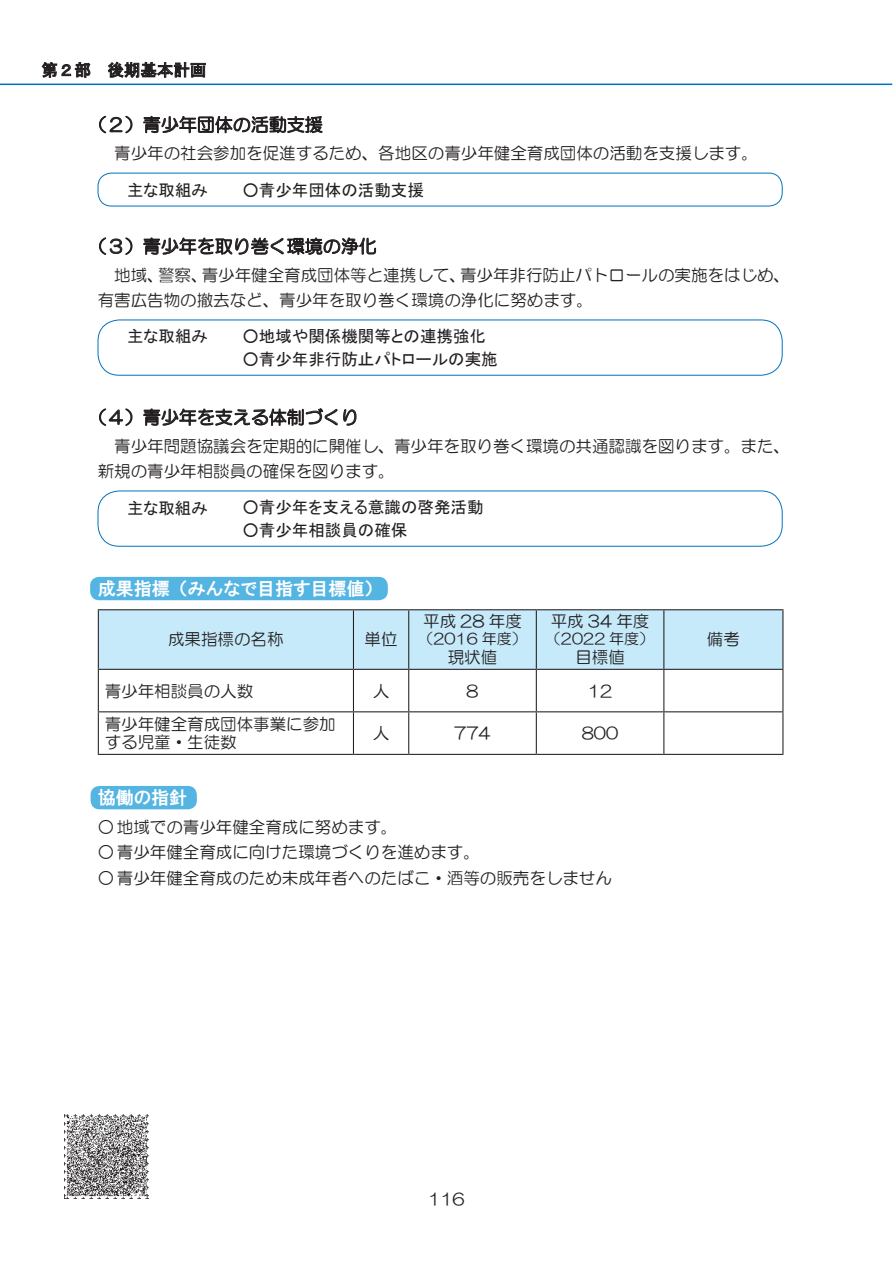
<style>
.page{position:relative;width:893px;height:1263px;background:#fff}
.page>*{position:absolute;margin:0;border:0;box-sizing:border-box;transform-origin:0 0}
.t1{font:18px "HG Maru Gothic MPRO";color:#231f20}
.t2{font:18px "HGP Gothic E";color:#fff}
.t3{font:16.5px/25.5px "HG Maru Gothic MPRO";color:#231f20}
.t4{font:16.5px "MS P Gothic";color:#231f20}
.t5{font:16.5px "MS Gothic";color:#231f20}
.t6{font:15px "HG Maru Gothic MPRO";color:#231f20}
</style>
<div class="page">
<hr style="left:0;top:84px;width:892px;height:1px;background:#0073bc">
<svg style="left:42px;top:62px;width:48px;height:15px"></svg>
<svg style="left:108px;top:62px;width:98px;height:16px"></svg>
<svg style="left:99px;top:116px;width:33px;height:17px"></svg>
<svg style="left:143px;top:116px;width:179px;height:17px"></svg>
<div style="left:98px;top:173px;width:684px;height:33px;border:1px solid #0073bc;border-radius:14px"></div>
<div style="left:99px;top:610px;width:683px;height:59px;background:#c6eafa"></div>
<hr style="left:98px;top:609px;width:255px;height:1px;background:#231f20">
<hr style="left:98px;top:610px;width:1px;height:59px;background:#231f20">
<hr style="left:353px;top:609px;width:56px;height:1px;background:#231f20">
<hr style="left:353px;top:610px;width:1px;height:59px;background:#231f20">
<hr style="left:409px;top:609px;width:127px;height:1px;background:#231f20">
<hr style="left:408px;top:610px;width:1px;height:59px;background:#231f20">
<hr style="left:536px;top:609px;width:128px;height:1px;background:#231f20">
<hr style="left:536px;top:610px;width:1px;height:59px;background:#231f20">
<hr style="left:664px;top:609px;width:119px;height:1px;background:#231f20">
<hr style="left:663px;top:610px;width:1px;height:59px;background:#231f20">
<hr style="left:782px;top:610px;width:1px;height:59px;background:#231f20">
<hr style="left:98px;top:669px;width:255px;height:1px;background:#231f20">
<hr style="left:98px;top:670px;width:1px;height:41px;background:#231f20">
<hr style="left:353px;top:669px;width:56px;height:1px;background:#231f20">
<hr style="left:353px;top:670px;width:1px;height:41px;background:#231f20">
<hr style="left:409px;top:669px;width:127px;height:1px;background:#231f20">
<hr style="left:408px;top:670px;width:1px;height:41px;background:#231f20">
<hr style="left:536px;top:669px;width:128px;height:1px;background:#231f20">
<hr style="left:536px;top:670px;width:1px;height:41px;background:#231f20">
<hr style="left:664px;top:669px;width:119px;height:1px;background:#231f20">
<hr style="left:663px;top:670px;width:1px;height:41px;background:#231f20">
<hr style="left:782px;top:670px;width:1px;height:41px;background:#231f20">
<hr style="left:98px;top:711px;width:255px;height:1px;background:#231f20">
<hr style="left:98px;top:712px;width:1px;height:42px;background:#231f20">
<hr style="left:353px;top:711px;width:56px;height:1px;background:#231f20">
<hr style="left:353px;top:712px;width:1px;height:42px;background:#231f20">
<hr style="left:409px;top:711px;width:127px;height:1px;background:#231f20">
<hr style="left:408px;top:712px;width:1px;height:42px;background:#231f20">
<hr style="left:536px;top:711px;width:128px;height:1px;background:#231f20">
<hr style="left:536px;top:712px;width:1px;height:42px;background:#231f20">
<hr style="left:664px;top:711px;width:119px;height:1px;background:#231f20">
<hr style="left:663px;top:712px;width:1px;height:42px;background:#231f20">
<hr style="left:782px;top:712px;width:1px;height:42px;background:#231f20">
<hr style="left:98px;top:754px;width:255px;height:1px;background:#231f20">
<hr style="left:353px;top:754px;width:56px;height:1px;background:#231f20">
<hr style="left:409px;top:754px;width:127px;height:1px;background:#231f20">
<hr style="left:536px;top:754px;width:128px;height:1px;background:#231f20">
<hr style="left:664px;top:754px;width:119px;height:1px;background:#231f20">
<div style="left:90px;top:577px;width:298px;height:23px;background:#54b4e2;border-radius:9px"></div>
<div style="left:91px;top:786px;width:106px;height:23px;background:#54b4e2;border-radius:9px"></div>
<svg style="left:99px;top:238px;width:33px;height:17px"></svg>
<svg style="left:143px;top:237px;width:233px;height:18px"></svg>
<div style="left:98px;top:320px;width:684px;height:55px;border:1px solid #0073bc;border-radius:21px"></div>
<svg style="left:99px;top:409px;width:33px;height:17px"></svg>
<svg style="left:143px;top:408px;width:194px;height:18px"></svg>
<svg style="left:343px;top:409px;width:13px;height:16px"></svg>
<div style="left:98px;top:491px;width:684px;height:55px;border:1px solid #0073bc;border-radius:21px"></div>
<img style="left:64px;top:1114px;width:84px;height:85px">
<p class="t5" style="left:41px;top:62px;width:167px">第２部　後期基本計画</p>
<p class="t1" style="left:89px;top:116px;width:236px">（２）青少年団体の活動支援</p>
<p class="t3" style="left:98px;top:140px;width:662px">　青少年の社会参加を促進するため、各地区の青少年健全育成団体の活動を支援します。</p>
<p class="t4" style="left:127px;top:181px;width:82px">主な取組み</p>
<p class="t4" style="left:242px;top:181px;width:183px">○青少年団体の活動支援</p>
<p class="t1" style="left:89px;top:237px;width:290px">（３）青少年を取り巻く環境の浄化</p>
<p class="t3" style="left:98px;top:262px;width:694px">　地域、警察、青少年健全育成団体等と連携して、青少年非行防止パトロールの実施をはじめ、有害広告物の撤去など、青少年を取り巻く環境の浄化に努めます。</p>
<p class="t4" style="left:127px;top:328px;width:82px">主な取組み</p>
<p class="t4" style="left:242px;top:328px;width:245px">○地域や関係機関等との連携強化</p>
<p class="t4" style="left:242px;top:351px;width:257px">○青少年非行防止パトロールの実施</p>
<p class="t1" style="left:89px;top:408px;width:272px">（４）青少年を支える体制づくり</p>
<p class="t3" style="left:98px;top:433px;width:694px">　青少年問題協議会を定期的に開催し、青少年を取り巻く環境の共通認識を図ります。また、新規の青少年相談員の確保を図ります。</p>
<p class="t4" style="left:127px;top:500px;width:82px">主な取組み</p>
<p class="t4" style="left:242px;top:499px;width:243px">○青少年を支える意識の啓発活動</p>
<p class="t4" style="left:242px;top:522px;width:166px">○青少年相談員の確保</p>
<p class="t2" style="left:98px;top:579px;width:277px">成果指標（みんなで目指す目標値）</p>
<p class="t3" style="left:168px;top:627px;width:117px">成果指標の名称</p>
<p class="t3" style="left:365px;top:627px;width:35px">単位</p>
<p class="t3" style="left:423px;top:609px;width:100px">平成 28 年度</p>
<p class="t6" style="left:418px;top:631px;width:110px">（2016 年度）</p>
<p class="t3" style="left:448px;top:645px;width:51px">現状値</p>
<p class="t3" style="left:551px;top:609px;width:100px">平成 34 年度</p>
<p class="t6" style="left:546px;top:631px;width:110px">（2022 年度）</p>
<p class="t3" style="left:575px;top:645px;width:51px">目標値</p>
<p class="t3" style="left:105px;top:678px;width:150px">青少年相談員の人数</p>
<p class="t3" style="left:373px;top:678px;width:18px">人</p>
<p class="t3" style="left:464px;top:678px;width:18px">８</p>
<p class="t3" style="left:588px;top:678px;width:26px">12</p>
<p class="t3" style="left:105px;top:715px;width:232px;line-height:18px">青少年健全育成団体事業に参加する児童・生徒数</p>
<p class="t3" style="left:373px;top:720px;width:18px">人</p>
<p class="t3" style="left:454px;top:720px;width:38px">774</p>
<p class="t3" style="left:582px;top:720px;width:38px">800</p>
<p class="t2" style="left:98px;top:789px;width:91px">協働の指針</p>
<p class="t3" style="left:98px;top:814px;width:301px">○ 地域での青少年健全育成に努めます。</p>
<p class="t3" style="left:98px;top:839px;width:384px">○ 青少年健全育成に向けた環境づくりを進めます。</p>
<p class="t3" style="left:98px;top:865px;width:516px">○ 青少年健全育成のため未成年者へのたばこ・酒等の販売をしません</p>
<p class="t3" style="left:707px;top:627px;width:34px">備考</p>
<p class="t3" style="left:428px;top:1186px;width:38px">116</p>
</div>
